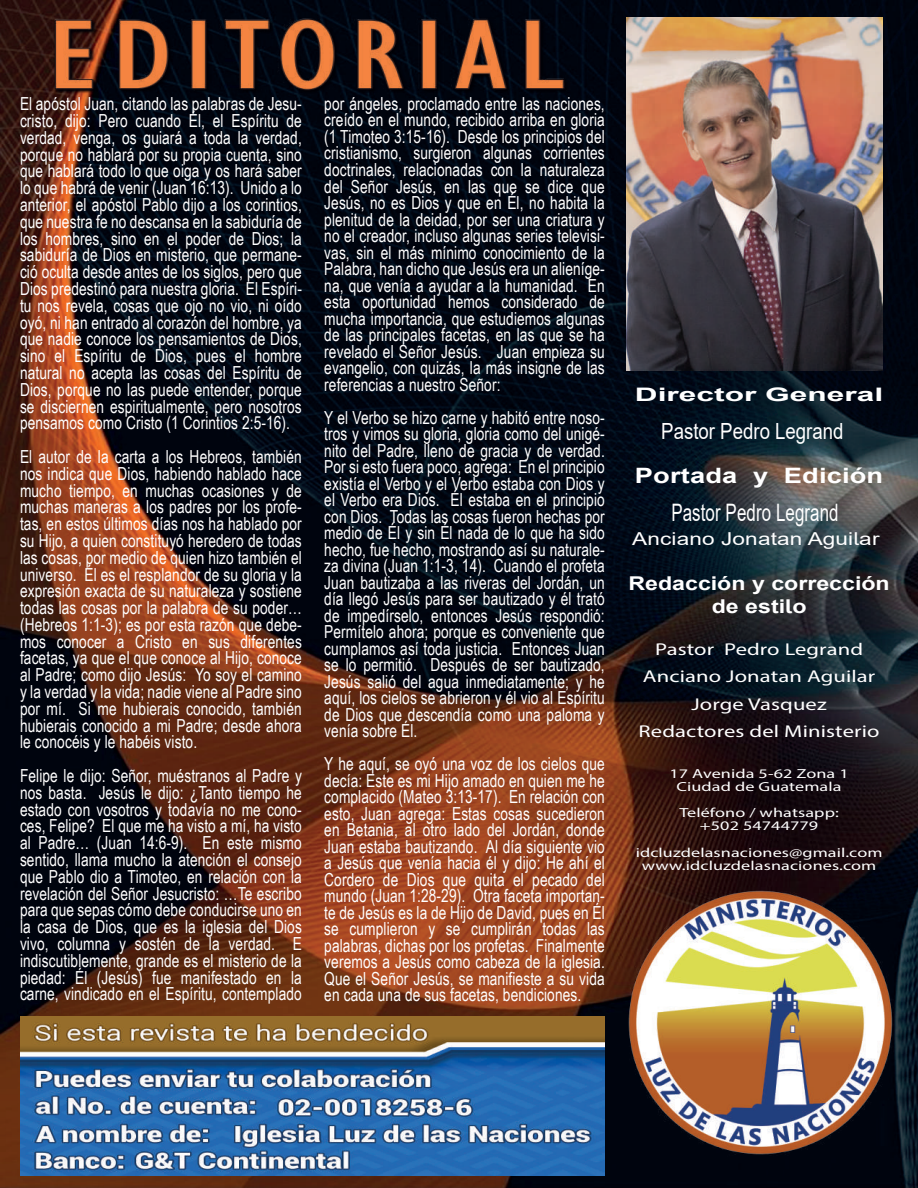
<style>
.page{position:relative;width:918px;height:1188px;background:#fff}
.page>*{position:absolute;margin:0;border:0;box-sizing:border-box;transform-origin:0 0}
.t1{font:24px "Arial";letter-spacing:.005em;color:#fff;scale:.7 1}
.t2{font:22.35px "Arial";color:#fff;scale:.84 1}
.t3{font:700 21.15px "Arial";letter-spacing:.005em;color:#fff;scale:1.29 1}
.t4{font:700 19.05px/23.4px "Arial";color:#fff;text-align:center;scale:1.22 1}
.t5{font:700 18.6px "Arial";color:#fff;scale:1.7 1}
.t6{font:18px/16.5px "Arial Narrow";letter-spacing:.005em;color:#fff;text-align:justify;scale:.93 1}
.t7{font:17.85px "Arial";letter-spacing:.005em;color:#fff;scale:1.27 1}
.t8{font:17.1px/27.3px "Myriad Pro";letter-spacing:.005em;color:#fff;text-align:center;scale:1.32 1}
.t9{font:13.2px/13.2px "Myriad Pro";letter-spacing:.005em;color:#fff;text-align:center;scale:1.38 1}
</style>
<div class="page">
<img style="left:0;top:0;width:918px;height:1188px">
<img style="left:627px;top:18px;width:255px;height:352px">
<img style="left:623px;top:885px;width:275px;height:275px">
<img style="left:18px;top:7px;width:589px;height:99px">
<img style="left:20px;top:1017px;width:585px;height:159px">
<p class="t6" style="left:20px;top:95px;width:305px">El apóstol Juan, citando las palabras de Jesu&shy;cristo, dijo: Pero cuando Él, el Espíritu de verdad, venga, os guiará a toda la verdad, porque no hablará por su propia cuenta, sino que hablará todo lo que oiga y os hará saber lo que habrá de venir (Juan 16:13). Unido a lo anterior, el apóstol Pablo dijo a los corintios, que nuestra fe no descansa en la sabiduría de los hombres, sino en el poder de Dios; la sabiduría de Dios en misterio, que permane&shy;ció oculta desde antes de los siglos, pero que Dios predestinó para nuestra gloria. El Espíri&shy;tu nos revela, cosas que ojo no vio, ni oído oyó, ni han entrado al corazón del hombre, ya que nadie conoce los pensamientos de Dios, sino el Espíritu de Dios, pues el hombre natural no acepta las cosas del Espíritu de Dios, porque no las puede entender, porque se disciernen espiritualmente, pero nosotros pensamos como Cristo (1 Corintios 2:5-16).</p>
<p class="t6" style="left:20px;top:448px;width:305px">El autor de la carta a los Hebreos, también nos indica que Dios, habiendo hablado hace mucho tiempo, en muchas ocasiones y de muchas maneras a los padres por los profe&shy;tas, en estos últimos días nos ha hablado por su Hijo, a quien constituyó heredero de todas las cosas, por medio de quien hizo también el universo. Él es el resplandor de su gloria y la expresión exacta de su naturaleza y sostiene todas las cosas por la palabra de su poder… (Hebreos 1:1-3); es por esta razón que debe&shy;mos conocer a Cristo en sus diferentes facetas, ya que el que conoce al Hijo, conoce al Padre; como dijo Jesús: Yo soy el camino y la verdad y la vida; nadie viene al Padre sino por mí. Si me hubierais conocido, también hubierais conocido a mi Padre; desde ahora le conocéis y le habéis visto.</p>
<p class="t6" style="left:20px;top:767px;width:305px">Felipe le dijo: Señor, muéstranos al Padre y nos basta. Jesús le dijo: ¿Tanto tiempo he estado con vosotros y todavía no me cono&shy;ces, Felipe? El que me ha visto a mí, ha visto al Padre… (Juan 14:6-9). En este mismo sentido, llama mucho la atención el consejo que Pablo dio a Timoteo, en relación con la revelación del Señor Jesucristo: …Te escribo para que sepas cómo debe conducirse uno en la casa de Dios, que es la iglesia del Dios vivo, columna y sostén de la verdad. E indiscutiblemente, grande es el misterio de la piedad: Él (Jesús) fue manifestado en la carne, vindicado en el Espíritu, contemplado</p>
<p class="t6" style="left:324px;top:95px;width:303px">por ángeles, proclamado entre las naciones, creído en el mundo, recibido arriba en gloria (1 Timoteo 3:15-16). Desde los principios del cristianismo, surgieron algunas corrientes doctrinales, relacionadas con la naturaleza del Señor Jesús, en las que se dice que Jesús, no es Dios y que en Él, no habita la plenitud de la deidad, por ser una criatura y no el creador, incluso algunas series televisi&shy;vas, sin el más mínimo conocimiento de la Palabra, han dicho que Jesús era un alieníge&shy;na, que venía a ayudar a la humanidad. En esta oportunidad hemos considerado de mucha importancia, que estudiemos algunas de las principales facetas, en las que se ha revelado el Señor Jesús. Juan empieza su evangelio, con quizás, la más insigne de las referencias a nuestro Señor:</p>
<p class="t6" style="left:324px;top:408px;width:303px">Y el Verbo se hizo carne y habitó entre noso&shy;tros y vimos su gloria, gloria como del unigé&shy;nito del Padre, lleno de gracia y de verdad.<br>Por si esto fuera poco, agrega: En el principio existía el Verbo y el Verbo estaba con Dios y el Verbo era Dios. Él estaba en el principio con Dios. Todas las cosas fueron hechas por medio de Él y sin Él nada de lo que ha sido hecho, fue hecho, mostrando así su naturale&shy;za divina (Juan 1:1-3, 14). Cuando el profeta Juan bautizaba a las riveras del Jordán, un día llegó Jesús para ser bautizado y él trató de impedírselo, entonces Jesús respondió:<br>Permítelo ahora; porque es conveniente que cumplamos así toda justicia. Entonces Juan se lo permitió. Después de ser bautizado, Jesús salió del agua inmediatamente; y he aquí, los cielos se abrieron y él vio al Espíritu de Dios que descendía como una paloma y venía sobre Él.</p>
<p class="t6" style="left:324px;top:755px;width:303px">Y he aquí, se oyó una voz de los cielos que decía: Este es mi Hijo amado en quien me he complacido (Mateo 3:13-17). En relación con esto, Juan agrega: Estas cosas sucedieron en Betania, al otro lado del Jordán, donde Juan estaba bautizando. Al día siguiente vio a Jesús que venía hacia él y dijo: He ahí el Cordero de Dios que quita el pecado del mundo (Juan 1:28-29). Otra faceta importan&shy;te de Jesús es la de Hijo de David, pues en Él se cumplieron y se cumplirán todas las palabras, dichas por los profetas. Finalmente veremos a Jesús como cabeza de la iglesia.<br>Que el Señor Jesús, se manifieste a su vida en cada una de sus facetas, bendiciones.</p>
<p class="t5" style="left:635px;top:381px;width:148px">Director General</p>
<p class="t2" style="left:661px;top:416px;width:219px">Pastor Pedro Legrand</p>
<p class="t3" style="left:635px;top:461px;width:194px">Portada y Edición</p>
<h1 class="t1" style="left:671px;top:496px;width:241px">Pastor Pedro Legrand</h1>
<p class="t7" style="left:632px;top:526px;width:196px">Anciano Jonatan Aguilar</p>
<p class="t4" style="left:629px;top:571px;width:216px">Redacción y corrección de estilo</p>
<p class="t8" style="left:639px;top:636px;width:184px">Pastor Pedro Legrand<br>Anciano Jonatan Aguilar<br>Jorge Vasquez<br>Redactores del Ministerio</p>
<p class="t9" style="left:670px;top:766px;width:131px">17 Avenida 5-62 Zona 1<br>Ciudad de Guatemala</p>
<p class="t9" style="left:679px;top:806px;width:117px">Teléfono / whatsapp: +502 54744779</p>
<p class="t9" style="left:636px;top:845px;width:180px">idcluzdelasnaciones@gmail.com www.idcluzdelasnaciones.com</p>
</div>
